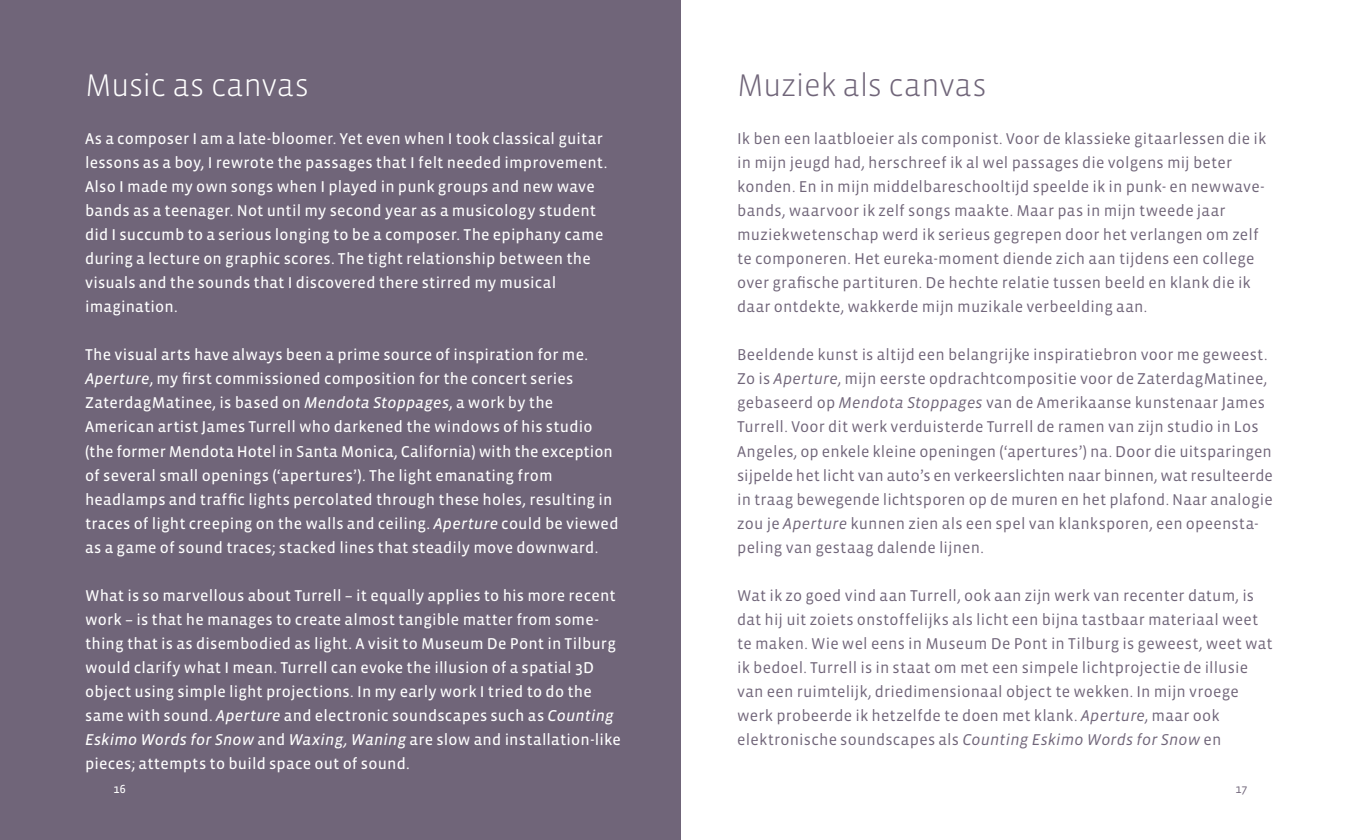
<style>
.page{position:relative;width:1361px;height:840px;background:#fff}
.page>*{position:absolute;margin:0;border:0;box-sizing:border-box;transform-origin:0 0}
.t1{font:300 32px "Vista Sans OT";letter-spacing:-.005em;color:#706579}
.t2{font:300 32px "Vista Sans OT";letter-spacing:-.01em;color:#fff}
.t3{font:16px/24px "Vista Sans OT";letter-spacing:.015em;color:#706579}
.t4{font:16px/24px "Vista Sans OT";letter-spacing:.015em;color:#fff}
.t5{font:12px "Vista Sans OT";color:#fff}
.t6{font:12px "Vista Sans OT";color:#706579}
.s1{font-style:italic}
</style>
<div class="page">
<div style="left:0;top:0;width:680px;height:839px;background:#706579"></div>
<h1 class="t2" style="left:85px;top:69px;width:225px">Music as canvas</h1>
<p class="t4" style="left:85px;top:127px;width:524px">As a composer I am a late-bloomer. Yet even when I took classical guitar lessons as a boy, I rewrote the passages that I felt needed improvement.<br>Also I made my own songs when I played in punk groups and new wave bands as a teenager. Not until my second year as a musicology student did I succumb to a serious longing to be a composer. The epiphany came during a lecture on graphic scores. The tight relationship between the visuals and the sounds that I discovered there stirred my musical imagination.</p>
<p class="t4" style="left:85px;top:343px;width:535px">The visual arts have always been a prime source of inspiration for me.<br><span class="s1">Aperture</span>, my first commissioned composition for the concert series ZaterdagMatinee, is based on <span class="s1">Mendota Stoppages</span>, a work by the American artist James Turrell who darkened the windows of his studio (the former Mendota Hotel in Santa Monica, California) with the exception of several small openings (‘apertures’). The light emanating from headlamps and traffic lights percolated through these holes, resulting in traces of light creeping on the walls and ceiling. <span class="s1">Aperture</span> could be viewed as a game of sound traces; stacked lines that steadily move downward.</p>
<p class="t4" style="left:85px;top:583px;width:537px">What is so marvellous about Turrell – it equally applies to his more recent work – is that he manages to create almost tangible matter from some&shy;thing that is as disembodied as light. A visit to Museum De Pont in Tilburg would clarify what I mean. Turrell can evoke the illusion of a spatial 3D object using simple light projections. In my early work I tried to do the same with sound. <span class="s1">Aperture</span> and electronic soundscapes such as <span class="s1">Counting Eskimo Words for Snow</span> and <span class="s1">Waxing, Waning</span> are slow and installation-like pieces; attempts to build space out of sound.</p>
<h1 class="t1" style="left:737px;top:69px;width:251px">Muziek als canvas</h1>
<p class="t3" style="left:737px;top:127px;width:530px">Ik ben een laatbloeier als componist. Voor de klassieke gitaarlessen die ik in mijn jeugd had, herschreef ik al wel passages die volgens mij beter konden. En in mijn middelbareschooltijd speelde ik in punk- en newwave&shy;bands, waarvoor ik zelf songs maakte. Maar pas in mijn tweede jaar muziekwetenschap werd ik serieus gegrepen door het verlangen om zelf te componeren. Het eureka-moment diende zich aan tijdens een college over grafische partituren. De hechte relatie tussen beeld en klank die ik daar ontdekte, wakkerde mijn muzikale verbeelding aan.</p>
<p class="t3" style="left:737px;top:343px;width:537px">Beeldende kunst is altijd een belangrijke inspiratiebron voor me geweest.<br>Zo is <span class="s1">Aperture</span>, mijn eerste opdrachtcompositie voor de ZaterdagMatinee, gebaseerd op <span class="s1">Mendota Stoppages</span> van de Amerikaanse kunstenaar James Turrell. Voor dit werk verduisterde Turrell de ramen van zijn studio in Los Angeles, op enkele kleine openingen (‘apertures’) na. Door die uitsparingen sijpelde het licht van auto’s en verkeerslichten naar binnen, wat resulteerde in traag bewegende lichtsporen op de muren en het plafond. Naar analogie zou je <span class="s1">Aperture</span> kunnen zien als een spel van klanksporen, een opeensta&shy;peling van gestaag dalende lijnen.</p>
<p class="t3" style="left:737px;top:583px;width:537px">Wat ik zo goed vind aan Turrell, ook aan zijn werk van recenter datum, is dat hij uit zoiets onstoffelijks als licht een bijna tastbaar materiaal weet te maken. Wie wel eens in Museum De Pont in Tilburg is geweest, weet wat ik bedoel. Turrell is in staat om met een simpele lichtprojectie de illusie van een ruimtelijk, driedimensionaal object te wekken. In mijn vroege werk probeerde ik hetzelfde te doen met klank. <span class="s1">Aperture</span>, maar ook elektronische soundscapes als <span class="s1">Counting Eskimo Words for Snow</span> en</p>
<p class="t5" style="left:113px;top:782px;width:14px">16</p>
<p class="t6" style="left:1235px;top:782px;width:14px">17</p>
</div>
